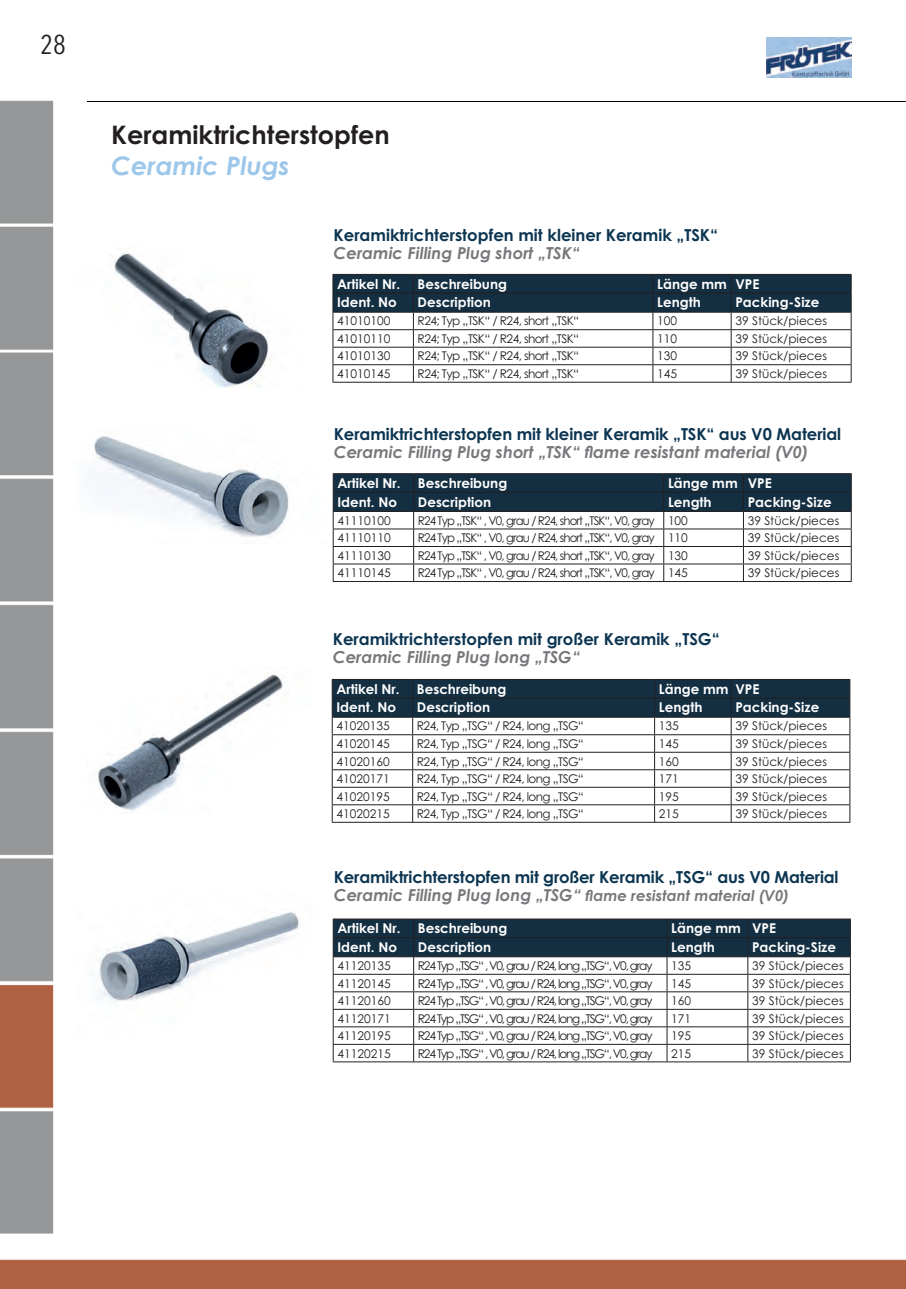
<style>
.page{position:relative;width:906px;height:1289px;background:#fff}
.page>*{position:absolute;margin:0;border:0;box-sizing:border-box;transform-origin:0 0}
.t1{font:27px "Avenir Next Condensed";color:#231f20}
.t2{font:700 25.5px "Century Gothic";color:#231f20}
.t3{font:italic 700 25.5px "Century Gothic";color:#9dc7ea}
.t4{font:700 16.5px/18px "Century Gothic";letter-spacing:-.005em;color:#0c3551}
.t5{font:italic 700 16.5px "Century Gothic";color:#76787b}
.t6{font:700 13.5px "Century Gothic";color:#fff}
.t7{font:12px "Century Gothic";color:#231f20}
.t8{font:12px "Century Gothic";letter-spacing:-.05em;color:#231f20}
.t9{font:12px "Century Gothic";letter-spacing:-.1em;color:#231f20}
.t10{font:12px "Century Gothic";letter-spacing:-.075em;color:#231f20}
.s1{font-style:italic;color:#76787b}
.s2{font-style:italic;font-size:15px;color:#76787b}
</style>
<div class="page">
<img style="left:0;top:37px;width:906px;height:1251px">
<img style="left:87px;top:101px;width:819px;height:1px">
<img style="left:766px;top:37px;width:85px;height:40px">
<svg style="left:332px;top:274px;width:519px;height:108px"></svg>
<hr style="left:332px;top:382px;width:519px;height:1px;background:#231f20">
<img style="left:68px;top:247px;width:255px;height:141px">
<img style="left:71px;top:429px;width:255px;height:115px">
<svg style="left:333px;top:473px;width:519px;height:108px"></svg>
<hr style="left:333px;top:581px;width:518px;height:1px;background:#231f20">
<hr style="left:333px;top:918px;width:81px;height:1px;background:#231f20">
<hr style="left:414px;top:918px;width:253px;height:1px;background:#231f20">
<hr style="left:667px;top:918px;width:81px;height:1px;background:#231f20">
<hr style="left:748px;top:918px;width:102px;height:1px;background:#231f20">
<svg style="left:333px;top:919px;width:518px;height:142px"></svg>
<hr style="left:333px;top:1061px;width:517px;height:1px;background:#231f20">
<img style="left:75px;top:892px;width:238px;height:142px">
<svg style="left:332px;top:679px;width:518px;height:143px"></svg>
<hr style="left:332px;top:822px;width:518px;height:1px;background:#231f20">
<img style="left:86px;top:667px;width:227px;height:146px">
<h1 class="t1" style="left:41px;top:29px;width:27px">28</h1>
<h2 class="t2" style="left:111px;top:126px;width:280px">Keramiktrichterstopfen</h2>
<h2 class="t3" style="left:111px;top:156px;width:180px">Ceramic Plugs</h2>
<h3 class="t4" style="left:333px;top:228px;width:386px">Keramiktrichterstopfen mit kleiner Keramik „TSK“</h3>
<h3 class="t5" style="left:333px;top:247px;width:248px">Ceramic Filling Plug short „TSK“</h3>
<p class="t6" style="left:337px;top:279px;width:65px">Artikel Nr.</p>
<p class="t6" style="left:418px;top:279px;width:91px">Beschreibung</p>
<p class="t6" style="left:657px;top:279px;width:104px">Länge mm VPE</p>
<p class="t6" style="left:337px;top:297px;width:61px">Ident. No</p>
<p class="t6" style="left:418px;top:297px;width:75px">Description</p>
<p class="t6" style="left:657px;top:297px;width:45px">Length</p>
<p class="t6" style="left:735px;top:297px;width:85px">Packing-Size</p>
<p class="t7" style="left:337px;top:316px;width:55px">41010100</p>
<p class="t8" style="left:418px;top:316px;width:163px">R24; Typ „TSK“ / R24, short „TSK“</p>
<p class="t7" style="left:657px;top:316px;width:21px">100</p>
<p class="t7" style="left:735px;top:316px;width:93px">39 Stück/pieces</p>
<p class="t7" style="left:337px;top:334px;width:55px">41010110</p>
<p class="t8" style="left:418px;top:334px;width:163px">R24; Typ „TSK“ / R24, short „TSK“</p>
<p class="t7" style="left:657px;top:334px;width:21px">110</p>
<p class="t7" style="left:735px;top:334px;width:93px">39 Stück/pieces</p>
<p class="t7" style="left:337px;top:351px;width:55px">41010130</p>
<p class="t8" style="left:418px;top:351px;width:163px">R24; Typ „TSK“ / R24, short „TSK“</p>
<p class="t7" style="left:657px;top:351px;width:21px">130</p>
<p class="t7" style="left:735px;top:351px;width:93px">39 Stück/pieces</p>
<p class="t7" style="left:337px;top:369px;width:55px">41010145</p>
<p class="t8" style="left:418px;top:369px;width:163px">R24; Typ „TSK“ / R24, short „TSK“</p>
<p class="t7" style="left:657px;top:369px;width:21px">145</p>
<p class="t7" style="left:735px;top:369px;width:93px">39 Stück/pieces</p>
<h3 class="t4" style="left:334px;top:427px;width:509px">Keramiktrichterstopfen mit kleiner Keramik „TSK“ aus V0 Material</h3>
<h3 class="t5" style="left:334px;top:446px;width:476px">Ceramic Filling Plug short „TSK“ flame resistant material (V0)</h3>
<p class="t6" style="left:337px;top:478px;width:65px">Artikel Nr.</p>
<p class="t6" style="left:418px;top:478px;width:91px">Beschreibung</p>
<p class="t6" style="left:668px;top:478px;width:105px">Länge mm VPE</p>
<p class="t6" style="left:337px;top:497px;width:61px">Ident. No</p>
<p class="t6" style="left:418px;top:497px;width:75px">Description</p>
<p class="t6" style="left:668px;top:497px;width:45px">Length</p>
<p class="t6" style="left:747px;top:497px;width:85px">Packing-Size</p>
<p class="t7" style="left:337px;top:516px;width:55px">41110100</p>
<p class="t10" style="left:418px;top:516px;width:271px">R24 Typ „TSK“ , V0, grau / R24, short „TSK“, V0, gray 100</p>
<p class="t7" style="left:747px;top:516px;width:93px">39 Stück/pieces</p>
<p class="t7" style="left:337px;top:533px;width:55px">41110110</p>
<p class="t10" style="left:418px;top:533px;width:271px">R24 Typ „TSK“ , V0, grau / R24, short „TSK“, V0, gray 110</p>
<p class="t7" style="left:747px;top:533px;width:93px">39 Stück/pieces</p>
<p class="t7" style="left:337px;top:551px;width:55px">41110130</p>
<p class="t10" style="left:418px;top:551px;width:271px">R24 Typ „TSK“ , V0, grau / R24, short „TSK“, V0, gray 130</p>
<p class="t7" style="left:747px;top:551px;width:93px">39 Stück/pieces</p>
<p class="t7" style="left:337px;top:568px;width:55px">41110145</p>
<p class="t10" style="left:418px;top:568px;width:271px">R24 Typ „TSK“ , V0, grau / R24, short „TSK“, V0, gray 145</p>
<p class="t7" style="left:747px;top:568px;width:93px">39 Stück/pieces</p>
<h3 class="t4" style="left:333px;top:631px;width:388px">Keramiktrichterstopfen mit großer Keramik „TSG“</h3>
<h3 class="t5" style="left:333px;top:651px;width:249px">Ceramic Filling Plug long „TSG“</h3>
<p class="t6" style="left:336px;top:684px;width:65px">Artikel Nr.</p>
<p class="t6" style="left:417px;top:684px;width:91px">Beschreibung</p>
<p class="t6" style="left:659px;top:684px;width:102px">Länge mm VPE</p>
<p class="t6" style="left:336px;top:702px;width:61px">Ident. No</p>
<p class="t6" style="left:417px;top:702px;width:75px">Description</p>
<p class="t6" style="left:659px;top:702px;width:45px">Length</p>
<p class="t6" style="left:735px;top:702px;width:85px">Packing-Size</p>
<p class="t7" style="left:336px;top:721px;width:55px">41020135</p>
<p class="t8" style="left:417px;top:721px;width:169px">R24, Typ „TSG“ / R24, long „TSG“</p>
<p class="t7" style="left:659px;top:721px;width:21px">135</p>
<p class="t7" style="left:735px;top:721px;width:93px">39 Stück/pieces</p>
<p class="t7" style="left:336px;top:739px;width:55px">41020145</p>
<p class="t8" style="left:417px;top:739px;width:169px">R24, Typ „TSG“ / R24, long „TSG“</p>
<p class="t7" style="left:659px;top:739px;width:21px">145</p>
<p class="t7" style="left:735px;top:739px;width:93px">39 Stück/pieces</p>
<p class="t7" style="left:336px;top:756px;width:55px">41020160</p>
<p class="t8" style="left:417px;top:756px;width:169px">R24, Typ „TSG“ / R24, long „TSG“</p>
<p class="t7" style="left:659px;top:756px;width:21px">160</p>
<p class="t7" style="left:735px;top:756px;width:93px">39 Stück/pieces</p>
<p class="t7" style="left:336px;top:774px;width:55px">41020171</p>
<p class="t8" style="left:417px;top:774px;width:169px">R24, Typ „TSG“ / R24, long „TSG“</p>
<p class="t7" style="left:659px;top:774px;width:21px">171</p>
<p class="t7" style="left:735px;top:774px;width:93px">39 Stück/pieces</p>
<p class="t7" style="left:336px;top:791px;width:55px">41020195</p>
<p class="t8" style="left:417px;top:791px;width:169px">R24, Typ „TSG“ / R24, long „TSG“</p>
<p class="t7" style="left:659px;top:791px;width:21px">195</p>
<p class="t7" style="left:735px;top:791px;width:93px">39 Stück/pieces</p>
<p class="t7" style="left:336px;top:809px;width:55px">41020215</p>
<p class="t8" style="left:417px;top:809px;width:169px">R24, Typ „TSG“ / R24, long „TSG“</p>
<p class="t7" style="left:659px;top:809px;width:21px">215</p>
<p class="t7" style="left:735px;top:809px;width:93px">39 Stück/pieces</p>
<h3 class="t4" style="left:334px;top:869px;width:506px">Keramiktrichterstopfen mit großer Keramik „TSG“ aus V0 Material<br><span class="s1">Ceramic Filling Plug long „TSG“</span> <span class="s2">flame resistant material (V0)</span></h3>
<p class="t6" style="left:337px;top:923px;width:65px">Artikel Nr.</p>
<p class="t6" style="left:418px;top:923px;width:91px">Beschreibung</p>
<p class="t6" style="left:671px;top:923px;width:106px">Länge mm VPE</p>
<p class="t6" style="left:337px;top:942px;width:61px">Ident. No</p>
<p class="t6" style="left:418px;top:942px;width:75px">Description</p>
<p class="t6" style="left:671px;top:942px;width:45px">Length</p>
<p class="t6" style="left:752px;top:942px;width:85px">Packing-Size</p>
<p class="t7" style="left:337px;top:961px;width:55px">41120135</p>
<p class="t9" style="left:418px;top:961px;width:236px">R24 Typ „TSG“ , V0, grau / R24, long „TSG“, V0, gray</p>
<p class="t7" style="left:671px;top:961px;width:21px">135</p>
<p class="t7" style="left:752px;top:961px;width:93px">39 Stück/pieces</p>
<p class="t7" style="left:337px;top:978px;width:55px">41120145</p>
<p class="t9" style="left:418px;top:978px;width:236px">R24 Typ „TSG“ , V0, grau / R24, long „TSG“, V0, gray</p>
<p class="t7" style="left:671px;top:978px;width:21px">145</p>
<p class="t7" style="left:752px;top:978px;width:93px">39 Stück/pieces</p>
<p class="t7" style="left:337px;top:996px;width:55px">41120160</p>
<p class="t9" style="left:418px;top:996px;width:236px">R24 Typ „TSG“ , V0, grau / R24, long „TSG“, V0, gray</p>
<p class="t7" style="left:671px;top:996px;width:21px">160</p>
<p class="t7" style="left:752px;top:996px;width:93px">39 Stück/pieces</p>
<p class="t7" style="left:337px;top:1013px;width:55px">41120171</p>
<p class="t9" style="left:418px;top:1013px;width:236px">R24 Typ „TSG“ , V0, grau / R24, long „TSG“, V0, gray</p>
<p class="t7" style="left:671px;top:1013px;width:21px">171</p>
<p class="t7" style="left:752px;top:1013px;width:93px">39 Stück/pieces</p>
<p class="t7" style="left:337px;top:1031px;width:55px">41120195</p>
<p class="t9" style="left:418px;top:1031px;width:236px">R24 Typ „TSG“ , V0, grau / R24, long „TSG“, V0, gray</p>
<p class="t7" style="left:671px;top:1031px;width:21px">195</p>
<p class="t7" style="left:752px;top:1031px;width:93px">39 Stück/pieces</p>
<p class="t7" style="left:337px;top:1048px;width:55px">41120215</p>
<p class="t9" style="left:418px;top:1048px;width:236px">R24 Typ „TSG“ , V0, grau / R24, long „TSG“, V0, gray</p>
<p class="t7" style="left:671px;top:1048px;width:21px">215</p>
<p class="t7" style="left:752px;top:1048px;width:93px">39 Stück/pieces</p>
</div>
